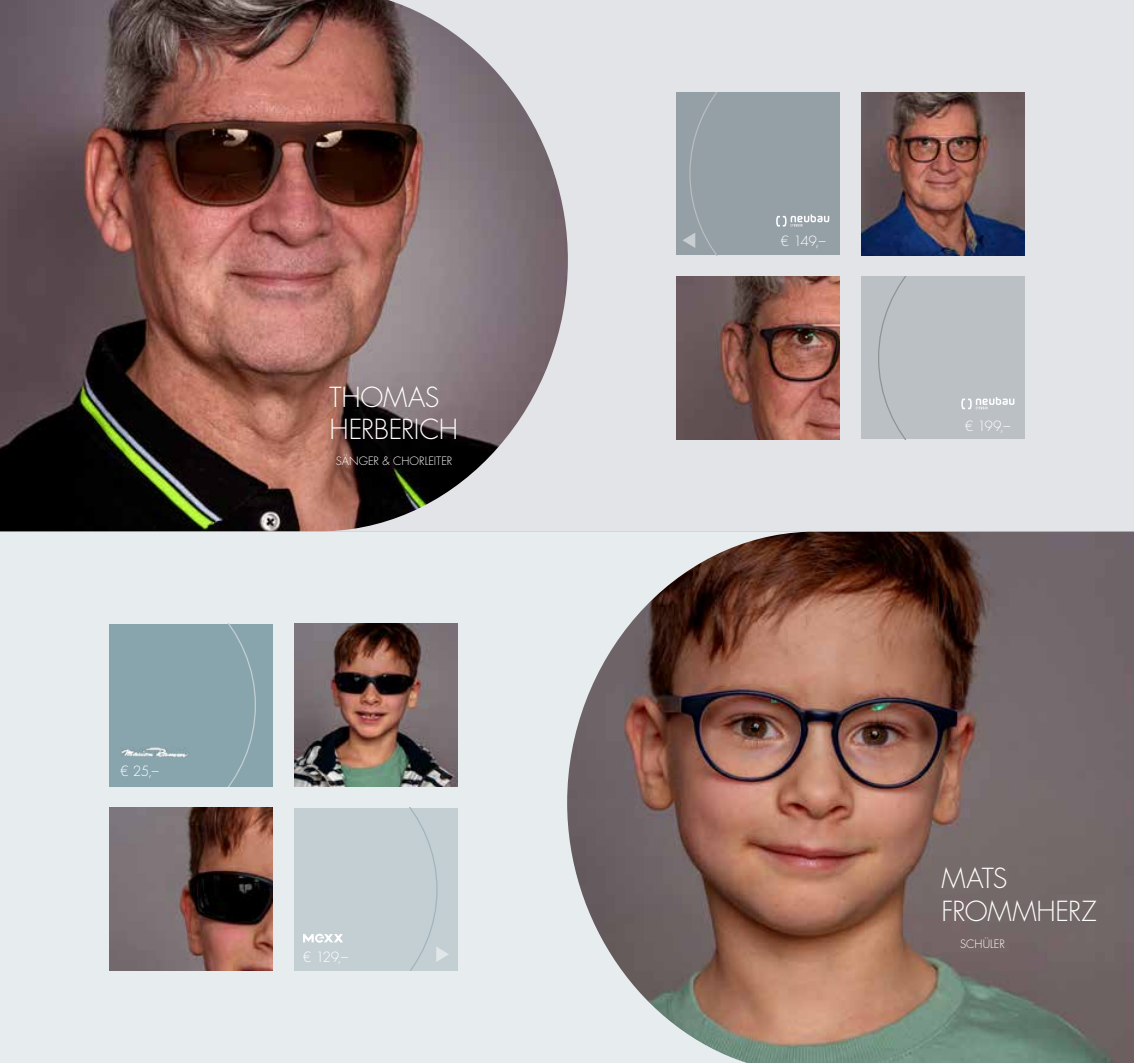
<style>
.page{position:relative;width:1134px;height:1063px;background:#fff}
.page>*{position:absolute;margin:0;border:0;box-sizing:border-box;transform-origin:0 0}
.t1{font:300 26.88px/32.4px "Futura Std";letter-spacing:-.01em;color:#fff}
.t2{font:300 13.75px "Futura Std";letter-spacing:-.05em;color:#fff}
.t3{font:300 11.25px "Futura Std";letter-spacing:.005em;color:#fff}
</style>
<div class="page">
<div style="left:0;top:0;width:1134px;height:531px;background:#e3e4e7"></div>
<div style="left:0;top:531px;width:1134px;height:532px;background:#e7edee"></div>
<img style="left:0;top:0;width:568px;height:531px">
<img style="left:567px;top:532px;width:567px;height:531px">
<img style="left:861px;top:92px;width:163px;height:163px">
<div style="left:677px;top:92px;width:163px;height:163px;background:#949fa6"></div>
<img style="left:677px;top:276px;width:163px;height:163px">
<div style="left:861px;top:276px;width:163px;height:163px;background:#bbc0c5"></div>
<img style="left:294px;top:624px;width:163px;height:163px">
<div style="left:110px;top:624px;width:163px;height:163px;background:#88a5ad"></div>
<svg style="left:148px;top:624px;width:108px;height:163px"></svg>
<img style="left:110px;top:808px;width:163px;height:163px">
<div style="left:294px;top:808px;width:163px;height:163px;background:#c4cfd4"></div>
<svg style="left:303px;top:808px;width:146px;height:163px"></svg>
<img style="left:121px;top:748px;width:69px;height:10px">
<svg style="left:878px;top:276px;width:137px;height:163px"></svg>
<svg style="left:683px;top:92px;width:146px;height:163px"></svg>
<p class="t2" style="left:120px;top:763px;width:40px">€ 25,–</p>
<p class="t1" style="left:330px;top:381px;width:130px">THOMAS<br>HERBERICH</p>
<p class="t3" style="left:336px;top:454px;width:118px">SÄNGER &amp; CHORLEITER</p>
<p class="t2" style="left:303px;top:949px;width:47px">€ 129,–</p>
<p class="t2" style="left:780px;top:233px;width:47px">€ 149,–</p>
<p class="t2" style="left:965px;top:417px;width:47px">€ 199,–</p>
<p class="t1" style="left:941px;top:863px;width:157px">MATS<br>FROMMHERZ</p>
<p class="t3" style="left:960px;top:937px;width:46px">SCHÜLER</p>
</div>
